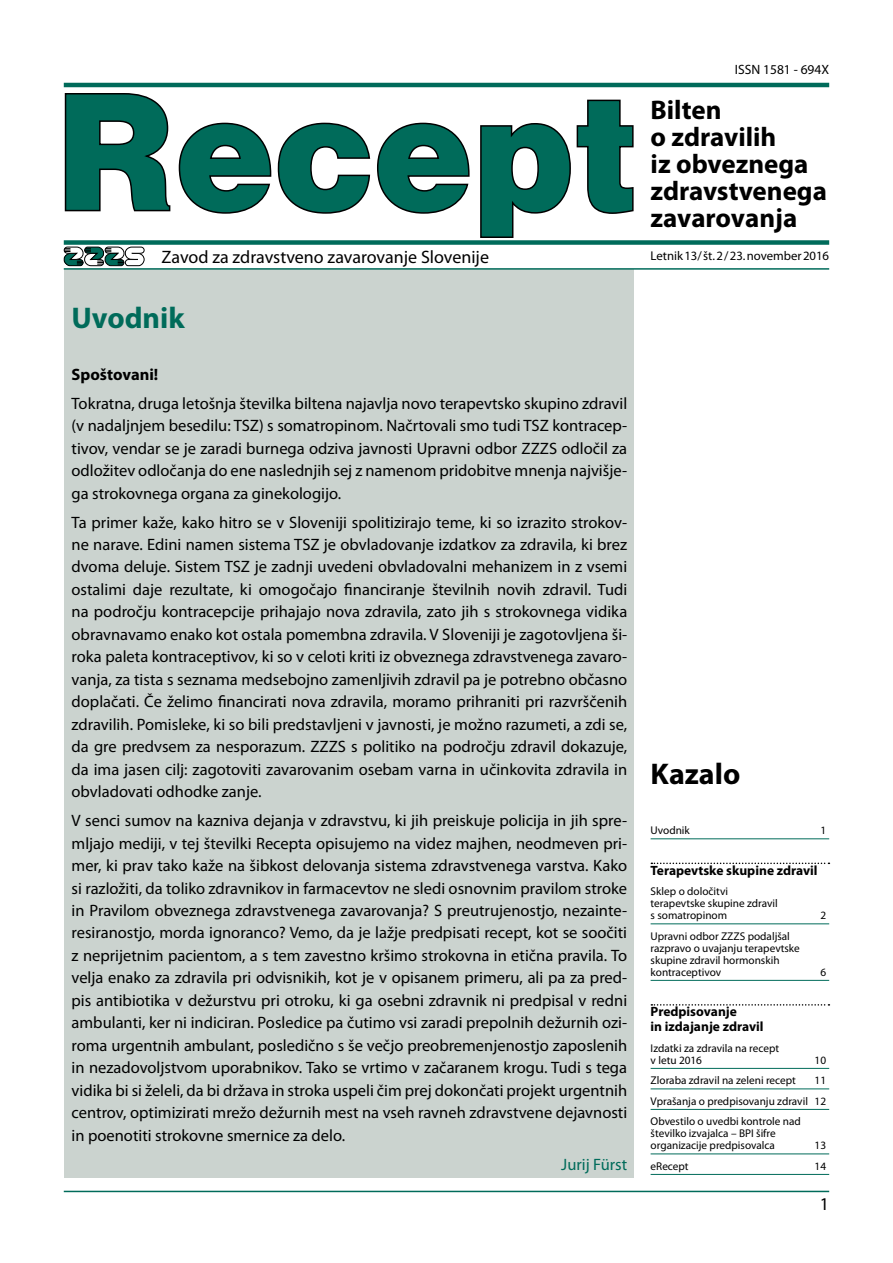
<style>
.page{position:relative;width:893px;height:1263px;background:#fff}
.page>*{position:absolute;margin:0;border:0;box-sizing:border-box;transform-origin:0 0}
.t1{font:700 30px "Myriad Pro";color:#006b5a}
.t2{font:700 30px "Myriad Pro";color:#000}
.t3{font:700 27px/27px "Myriad Pro";color:#000}
.t4{font:18px "Myriad Pro";color:#000}
.t5{font:16.5px/22.5px "Myriad Pro";color:#000;text-align:justify}
.t6{font:700 16.5px "Myriad Pro";color:#000}
.t7{font:16.5px "Myriad Pro";color:#006b5a}
.t8{font:700 13.5px/15px "Myriad Pro";color:#000}
.t9{font:13.5px "Myriad Pro";color:#000}
.t10{font:12.75px "Myriad Pro";color:#000}
.t11{font:11.25px/12px "Myriad Pro";color:#000}
</style>
<div class="page">
<hr style="left:64px;top:1191px;width:765px;height:1px;background:#006b5a">
<hr style="left:64px;top:83px;width:765px;height:4px;background:#006b5a">
<div style="left:64px;top:269px;width:570px;height:909px;background:#cbd3cf"></div>
<hr style="left:64px;top:268px;width:765px;height:2px;background:#006b5a">
<div style="left:64px;top:240px;width:765px;height:5px;background:#006b5a"></div>
<svg style="left:64px;top:93px;width:570px;height:145px"></svg>
<svg style="left:63px;top:246px;width:82px;height:21px"></svg>
<hr style="left:651px;top:838px;width:178px;height:1px;background:#006b5a">
<svg style="left:651px;top:862px;width:178px;height:2px"></svg>
<hr style="left:651px;top:923px;width:178px;height:1px;background:#006b5a">
<hr style="left:651px;top:980px;width:178px;height:1px;background:#006b5a">
<svg style="left:651px;top:1004px;width:178px;height:1px"></svg>
<hr style="left:651px;top:1068px;width:178px;height:1px;background:#006b5a">
<hr style="left:651px;top:1088px;width:178px;height:1px;background:#006b5a">
<hr style="left:651px;top:1109px;width:178px;height:1px;background:#006b5a">
<hr style="left:651px;top:1153px;width:178px;height:1px;background:#006b5a">
<hr style="left:651px;top:1174px;width:178px;height:1px;background:#006b5a">
<p class="t4" style="left:162px;top:245px;width:329px">Zavod za zdravstveno zavarovanje Slovenije</p>
<h1 class="t1" style="left:72px;top:298px;width:115px">Uvodnik</h1>
<p class="t6" style="left:72px;top:364px;width:88px">Spoštovani!</p>
<p class="t5" style="left:72px;top:392px;width:557px">Tokratna, druga letošnja številka biltena najavlja novo terapevtsko skupino zdravil (v nadaljnjem besedilu: TSZ) s somatropinom. Načrtovali smo tudi TSZ kontracep&shy;tivov, vendar se je zaradi burnega odziva javnosti Upravni odbor ZZZS odločil za odložitev odločanja do ene naslednjih sej z namenom pridobitve mnenja najvišje&shy;ga strokovnega organa za ginekologijo.</p>
<p class="t5" style="left:72px;top:510px;width:557px">Ta primer kaže, kako hitro se v Sloveniji spolitizirajo teme, ki so izrazito strokov&shy;ne narave. Edini namen sistema TSZ je obvladovanje izdatkov za zdravila, ki brez dvoma deluje. Sistem TSZ je zadnji uvedeni obvladovalni mehanizem in z vsemi ostalimi daje rezultate, ki omogočajo financiranje številnih novih zdravil. Tudi na področju kontracepcije prihajajo nova zdravila, zato jih s strokovnega vidika obravnavamo enako kot ostala pomembna zdravila. V Sloveniji je zagotovljena ši&shy;roka paleta kontraceptivov, ki so v celoti kriti iz obveznega zdravstvenega zavaro&shy;vanja, za tista s seznama medsebojno zamenljivih zdravil pa je potrebno občasno doplačati. Če želimo financirati nova zdravila, moramo prihraniti pri razvrščenih zdravilih. Pomisleke, ki so bili predstavljeni v javnosti, je možno razumeti, a zdi se, da gre predvsem za nesporazum. ZZZS s politiko na področju zdravil dokazuje, da ima jasen cilj: zagotoviti zavarovanim osebam varna in učinkovita zdravila in obvladovati odhodke zanje.</p>
<p class="t5" style="left:72px;top:809px;width:557px">V senci sumov na kazniva dejanja v zdravstvu, ki jih preiskuje policija in jih spre&shy;mljajo mediji, v tej številki Recepta opisujemo na videz majhen, neodmeven pri&shy;mer, ki prav tako kaže na šibkost delovanja sistema zdravstvenega varstva. Kako si razložiti, da toliko zdravnikov in farmacevtov ne sledi osnovnim pravilom stroke in Pravilom obveznega zdravstvenega zavarovanja? S preutrujenostjo, nezainte&shy;resiranostjo, morda ignoranco? Vemo, da je lažje predpisati recept, kot se soočiti z neprijetnim pacientom, a s tem zavestno kršimo strokovna in etična pravila. To velja enako za zdravila pri odvisnikih, kot je v opisanem primeru, ali pa za pred&shy;pis antibiotika v dežurstvu pri otroku, ki ga osebni zdravnik ni predpisal v redni ambulanti, ker ni indiciran. Posledice pa čutimo vsi zaradi prepolnih dežurnih ozi&shy;roma urgentnih ambulant, posledično s še večjo preobremenjenostjo zaposlenih in nezadovoljstvom uporabnikov. Tako se vrtimo v začaranem krogu. Tudi s tega vidika bi si želeli, da bi država in stroka uspeli čim prej dokončati projekt urgentnih centrov, optimizirati mrežo dežurnih mest na vseh ravneh zdravstvene dejavnosti in poenotiti strokovne smernice za delo.</p>
<p class="t7" style="left:561px;top:1154px;width:67px">Jurij Fürst</p>
<p class="t9" style="left:735px;top:61px;width:96px">ISSN 1581 - 694X</p>
<h2 class="t3" style="left:651px;top:96px;width:178px">Bilten<br>o zdravilih<br>iz obveznega zdravstvenega zavarovanja</h2>
<p class="t10" style="left:651px;top:248px;width:180px">Letnik 13/ št. 2 / 23. november 2016</p>
<h1 class="t2" style="left:651px;top:754px;width:91px">Kazalo</h1>
<p class="t11" style="left:651px;top:824px;width:41px">Uvodnik</p>
<p class="t11" style="left:820px;top:824px;width:7px">1</p>
<p class="t8" style="left:651px;top:862px;width:169px">Terapevtske skupine zdravil</p>
<p class="t11" style="left:651px;top:885px;width:129px">Sklep o določitvi terapevtske skupine zdravil s somatropinom</p>
<p class="t11" style="left:820px;top:909px;width:7px">2</p>
<p class="t11" style="left:651px;top:930px;width:151px">Upravni odbor ZZZS podaljšal razpravo o uvajanju terapevtske skupine zdravil hormonskih kontraceptivov</p>
<p class="t8" style="left:651px;top:1004px;width:114px">Predpisovanje<br>in izdajanje zdravil</p>
<p class="t11" style="left:651px;top:1042px;width:130px">Izdatki za zdravila na recept v letu 2016</p>
<p class="t11" style="left:820px;top:966px;width:7px">6</p>
<p class="t11" style="left:815px;top:1054px;width:13px">10</p>
<p class="t11" style="left:651px;top:1074px;width:147px">Zloraba zdravil na zeleni recept</p>
<p class="t11" style="left:651px;top:1070px;width:177px;line-height:20.5px;text-align:justify;text-indent:164px">11<br>Vprašanja o predpisovanju zdravil 12<br>Obvestilo o uvedbi kontrole nad</p>
<p class="t11" style="left:651px;top:1127px;width:127px">številko izvajalca – BPI šifre organizacije predpisovalca</p>
<p class="t11" style="left:815px;top:1139px;width:13px">13</p>
<p class="t11" style="left:651px;top:1160px;width:40px">eRecept</p>
<p class="t11" style="left:815px;top:1160px;width:13px">14</p>
<p class="t4" style="left:820px;top:1192px;width:11px">1</p>
</div>
